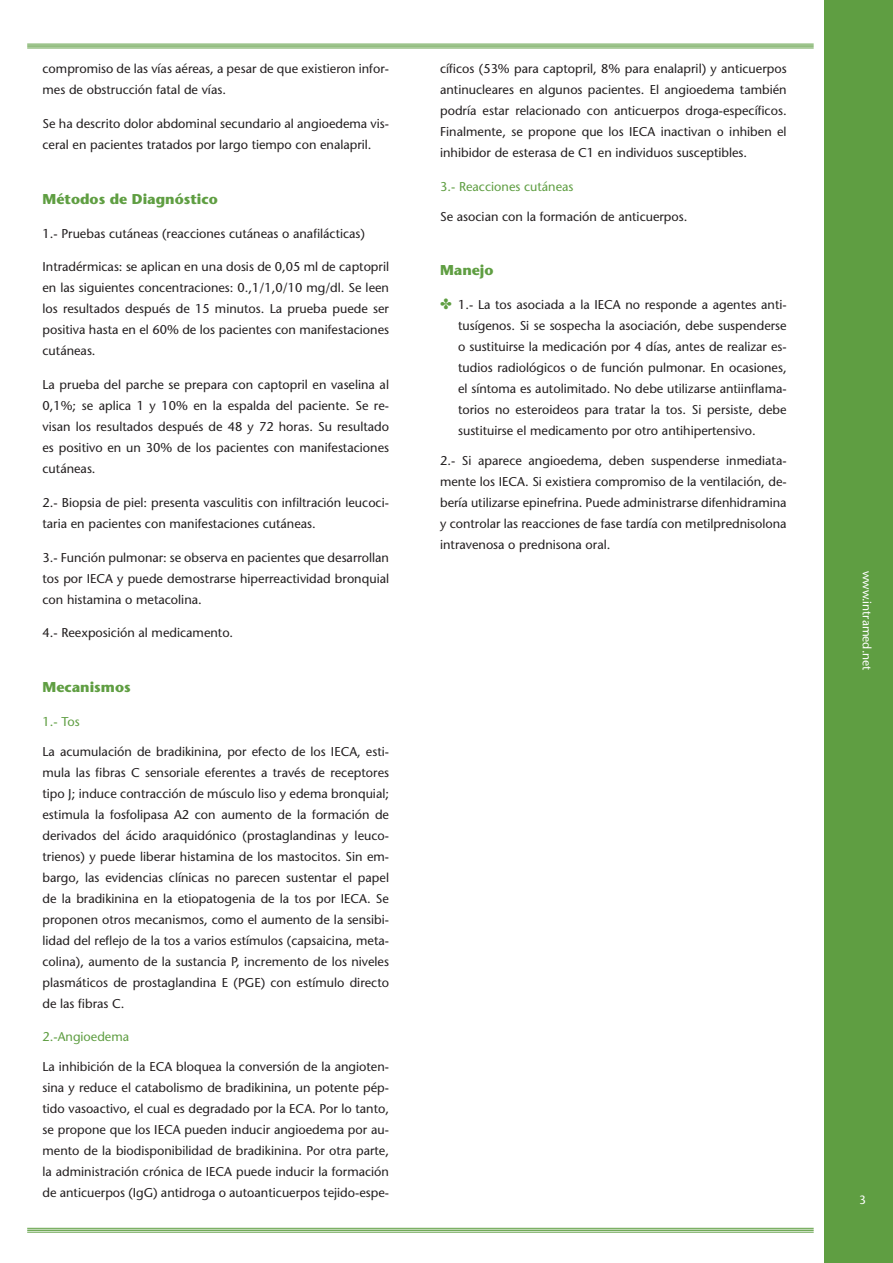
<style>
.page{position:relative;width:893px;height:1263px;background:#fff}
.page>*{position:absolute;margin:0;border:0;box-sizing:border-box;transform-origin:0 0}
.t1{font:700 14.25px "Stone Sans";color:#5f9e42}
.t2{font:12.75px/21px "Stone Sans";color:#231f20;text-align:justify}
.t3{font:12.75px "Stone Sans";color:#5f9e42}
.t4{font:12px "Stone Sans";color:#fff}
</style>
<div class="page">
<div style="left:825px;top:0;width:68px;height:1263px;background:#5f9e42"></div>
<hr style="left:27px;top:44px;width:787px;height:1px;background:#5e9e42">
<hr style="left:27px;top:45px;width:787px;height:2px;background:#5e9e42">
<hr style="left:27px;top:48px;width:787px;height:1px;background:#5e9e42">
<hr style="left:27px;top:1228px;width:787px;height:1px;background:#5e9e42">
<hr style="left:27px;top:1229px;width:787px;height:2px;background:#5e9e42">
<hr style="left:27px;top:1232px;width:787px;height:1px;background:#5e9e42">
<p class="t2" style="left:43px;top:58px;width:348px">compromiso de las vías aéreas, a pesar de que existieron infor&shy;mes de obstrucción fatal de vías.</p>
<p class="t2" style="left:43px;top:113px;width:348px">Se ha descrito dolor abdominal secundario al angioedema vis&shy;ceral en pacientes tratados por largo tiempo con enalapril.</p>
<p class="t1" style="left:43px;top:190px;width:177px">Métodos de Diagnóstico</p>
<p class="t2" style="left:43px;top:223px;width:324px">1.- Pruebas cutáneas (reacciones cutáneas o anafilácticas)</p>
<p class="t2" style="left:43px;top:256px;width:348px">Intradérmicas: se aplican en una dosis de 0,05 ml de captopril en las siguientes concentraciones: 0.,1/1,0/10 mg/dl. Se leen los resultados después de 15 minutos. La prueba puede ser positiva hasta en el 60% de los pacientes con manifestaciones cutáneas.</p>
<p class="t2" style="left:43px;top:374px;width:348px">La prueba del parche se prepara con captopril en vaselina al 0,1%; se aplica 1 y 10% en la espalda del paciente. Se re&shy;visan los resultados después de 48 y 72 horas. Su resultado es positivo en un 30% de los pacientes con manifestaciones cutáneas.</p>
<p class="t2" style="left:43px;top:492px;width:348px">2.- Biopsia de piel: presenta vasculitis con infiltración leucoci&shy;taria en pacientes con manifestaciones cutáneas.</p>
<p class="t2" style="left:43px;top:547px;width:348px">3.- Función pulmonar: se observa en pacientes que desarrollan tos por IECA y puede demostrarse hiperreactividad bronquial con histamina o metacolina.</p>
<p class="t2" style="left:43px;top:622px;width:192px">4.- Reexposición al medicamento.</p>
<p class="t1" style="left:43px;top:679px;width:90px">Mecanismos</p>
<p class="t3" style="left:43px;top:714px;width:39px">1.- Tos</p>
<p class="t2" style="left:43px;top:740px;width:348px">La acumulación de bradikinina, por efecto de los IECA, esti&shy;mula las fibras C sensoriale eferentes a través de receptores tipo J; induce contracción de músculo liso y edema bronquial; estimula la fosfolipasa A2 con aumento de la formación de derivados del ácido araquidónico (prostaglandinas y leuco&shy;trienos) y puede liberar histamina de los mastocitos. Sin em&shy;bargo, las evidencias clínicas no parecen sustentar el papel de la bradikinina en la etiopatogenia de la tos por IECA. Se proponen otros mecanismos, como el aumento de la sensibi&shy;lidad del reflejo de la tos a varios estímulos (capsaicina, meta&shy;colina), aumento de la sustancia P, incremento de los niveles plasmáticos de prostaglandina E (PGE) con estímulo directo de las fibras C.</p>
<p class="t3" style="left:43px;top:1029px;width:88px">2.-Angioedema</p>
<p class="t2" style="left:43px;top:1056px;width:348px">La inhibición de la ECA bloquea la conversión de la angioten&shy;sina y reduce el catabolismo de bradikinina, un potente pép&shy;tido vasoactivo, el cual es degradado por la ECA. Por lo tanto, se propone que los IECA pueden inducir angioedema por au&shy;mento de la biodisponibilidad de bradikinina. Por otra parte, la administración crónica de IECA puede inducir la formación de anticuerpos (IgG) antidroga o autoanticuerpos tejido-espe-</p>
<p class="t2" style="left:440px;top:58px;width:348px">cíficos (53% para captopril, 8% para enalapril) y anticuerpos antinucleares en algunos pacientes. El angioedema también podría estar relacionado con anticuerpos droga-específicos.<br>Finalmente, se propone que los IECA inactivan o inhiben el inhibidor de esterasa de C1 en individuos susceptibles.</p>
<p class="t3" style="left:440px;top:179px;width:135px">3.- Reacciones cutáneas</p>
<p class="t2" style="left:440px;top:206px;width:249px">Se asocian con la formación de anticuerpos.</p>
<p class="t1" style="left:440px;top:262px;width:55px">Manejo</p>
<p class="t2" style="left:458px;top:294px;width:330px">1.- La tos asociada a la IECA no responde a agentes anti&shy;tusígenos. Si se sospecha la asociación, debe suspenderse o sustituirse la medicación por 4 días, antes de realizar es&shy;tudios radiológicos o de función pulmonar. En ocasiones, el síntoma es autolimitado. No debe utilizarse antiinflama&shy;torios no esteroideos para tratar la tos. Si persiste, debe sustituirse el medicamento por otro antihipertensivo.</p>
<p class="t2" style="left:440px;top:450px;width:348px">2.- Si aparece angioedema, deben suspenderse inmediata&shy;mente los IECA. Si existiera compromiso de la ventilación, de&shy;bería utilizarse epinefrina. Puede administrarse difenhidramina y controlar las reacciones de fase tardía con metilprednisolona intravenosa o prednisona oral.</p>
<p class="t4" style="left:874px;top:571px;width:101px;rotate:90deg">www.intramed.net</p>
</div>
